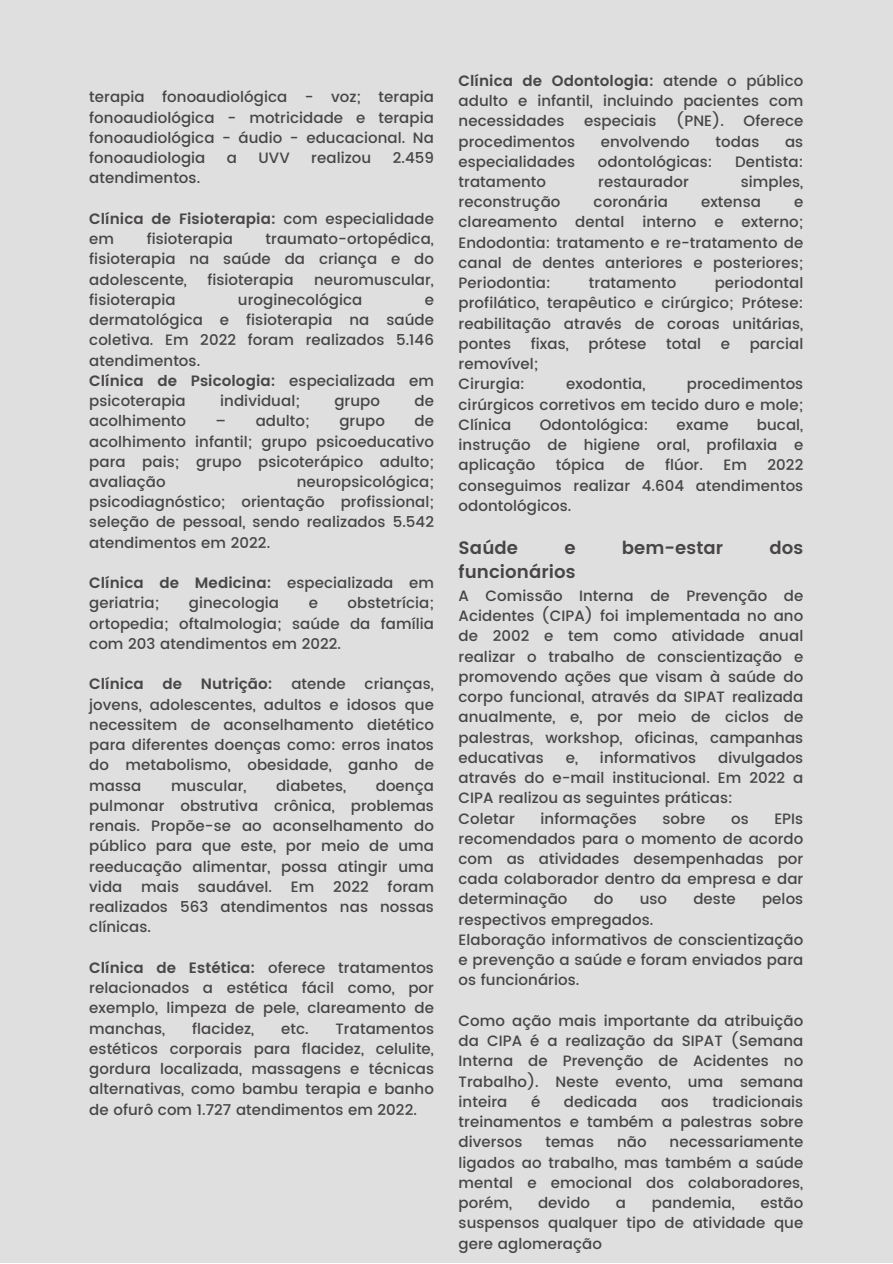
<style>
.page{position:relative;width:893px;height:1264px;background:#fff}
.page>*{position:absolute;margin:0;border:0;box-sizing:border-box;transform-origin:0 0}
.t1{font:600 18px "Poppins";letter-spacing:.005em;color:#474545}
.t2{font:500 15px/20.2px "Poppins";letter-spacing:.005em;color:#474545;text-align:justify}
.t3{font:600 15px/20.2px "Poppins";letter-spacing:.005em;color:#474545}
.s1{font-weight:500}
.s2{font-weight:600}
</style>
<div class="page">
<div style="left:0;top:0;width:892px;height:1262px;background:#dfdfdf"></div>
<p class="t2" style="left:89px;top:87px;width:346px">terapia fonoaudiológica - voz; terapia fonoaudiológica - motricidade e terapia fonoaudiológica - áudio - educacional. Na fonoaudiologia</p>
<p class="t2" style="left:227px;top:148px;width:12px">a</p>
<p class="t2" style="left:258px;top:148px;width:33px">UVV</p>
<p class="t2" style="left:311px;top:148px;width:61px">realizou</p>
<p class="t2" style="left:392px;top:148px;width:43px">2.459</p>
<p class="t2" style="left:89px;top:168px;width:112px">atendimentos.</p>
<p class="t3" style="left:89px;top:208px;width:346px">Clínica de Fisioterapia: <span class="s1">com especialidade em</span></p>
<p class="t2" style="left:89px;top:229px;width:346px;text-indent:176px">traumato-ortopédica, fisioterapia na saúde da criança e do adolescente,</p>
<p class="t2" style="left:147px;top:229px;width:88px">fisioterapia</p>
<p class="t2" style="left:207px;top:269px;width:88px">fisioterapia</p>
<p class="t2" style="left:314px;top:269px;width:121px">neuromuscular,</p>
<p class="t2" style="left:89px;top:289px;width:88px">fisioterapia</p>
<p class="t2" style="left:238px;top:289px;width:126px">uroginecológica</p>
<p class="t2" style="left:89px;top:289px;width:346px;text-indent:335px">e dermatológica e fisioterapia na saúde coletiva. Em 2022 foram realizados 5.146 atendimentos.</p>
<p class="t2" style="left:89px;top:370px;width:346px"><span class="s2">Clínica de Psicologia:</span> especializada em psicoterapia</p>
<p class="t2" style="left:220px;top:391px;width:81px">individual;</p>
<p class="t2" style="left:334px;top:391px;width:47px">grupo</p>
<p class="t2" style="left:414px;top:391px;width:21px">de</p>
<p class="t2" style="left:89px;top:411px;width:98px">acolhimento</p>
<p class="t2" style="left:215px;top:411px;width:96px">– adulto;</p>
<p class="t2" style="left:339px;top:411px;width:47px">grupo</p>
<p class="t2" style="left:89px;top:411px;width:346px;text-indent:325px">de acolhimento infantil; grupo psicoeducativo para pais; grupo psicoterápico adulto; avaliação</p>
<p class="t2" style="left:89px;top:471px;width:346px;text-indent:207px">neuropsicológica; psicodiagnóstico; orientação profissional; seleção de pessoal, sendo realizados 5.542 atendimentos em 2022.</p>
<p class="t2" style="left:89px;top:573px;width:346px"><span class="s2">Clínica de Medicina:</span> especializada em geriatria;</p>
<p class="t2" style="left:89px;top:593px;width:346px;text-indent:258px">obstetrícia; ortopedia; oftalmologia; saúde da família com 203 atendimentos em 2022.</p>
<p class="t2" style="left:89px;top:674px;width:346px"><span class="s2">Clínica de Nutrição:</span> atende crianças, jovens, adolescentes, adultos e idosos que necessitem de aconselhamento dietético para diferentes doenças como: erros inatos do metabolismo, obesidade, ganho de massa</p>
<p class="t2" style="left:189px;top:593px;width:92px">ginecologia</p>
<p class="t2" style="left:309px;top:593px;width:11px">e</p>
<p class="t2" style="left:171px;top:775px;width:77px">muscular,</p>
<p class="t2" style="left:276px;top:775px;width:72px">diabetes,</p>
<p class="t2" style="left:89px;top:775px;width:346px;text-indent:286px">doença pulmonar obstrutiva crônica, problemas renais. Propõe-se ao aconselhamento do público para que este, por meio de uma reeducação alimentar, possa atingir uma vida</p>
<p class="t2" style="left:141px;top:876px;width:39px">mais</p>
<p class="t2" style="left:198px;top:876px;width:76px">saudável.</p>
<p class="t2" style="left:291px;top:876px;width:25px">Em</p>
<p class="t2" style="left:333px;top:876px;width:37px">2022</p>
<p class="t2" style="left:89px;top:876px;width:346px;text-indent:298px">foram realizados 563 atendimentos nas nossas clínicas.</p>
<p class="t2" style="left:89px;top:957px;width:346px"><span class="s2">Clínica de Estética:</span> oferece tratamentos relacionados a estética fácil como, por exemplo, limpeza de pele, clareamento de manchas,</p>
<p class="t2" style="left:192px;top:1018px;width:64px">flacidez,</p>
<p class="t2" style="left:281px;top:1018px;width:29px">etc.</p>
<p class="t2" style="left:89px;top:1018px;width:346px;text-indent:246px">Tratamentos estéticos corporais para flacidez, celulite, gordura localizada, massagens e técnicas alternativas, como bambu terapia e banho de ofurô com 1.727 atendimentos em 2022.</p>
<p class="t2" style="left:458px;top:70px;width:346px"><span class="s2">Clínica de Odontologia:</span> atende o público adulto e infantil, incluindo pacientes com necessidades</p>
<p class="t2" style="left:584px;top:111px;width:74px">especiais</p>
<p class="t2" style="left:676px;top:111px;width:49px">(PNE).</p>
<p class="t2" style="left:743px;top:111px;width:61px">Oferece</p>
<p class="t2" style="left:458px;top:131px;width:118px">procedimentos</p>
<p class="t2" style="left:600px;top:131px;width:91px">envolvendo</p>
<p class="t2" style="left:715px;top:131px;width:45px">todas</p>
<p class="t2" style="left:785px;top:131px;width:20px">as</p>
<p class="t2" style="left:458px;top:151px;width:118px">especialidades</p>
<p class="t2" style="left:597px;top:151px;width:116px">odontológicas:</p>
<p class="t2" style="left:735px;top:151px;width:70px">Dentista:</p>
<p class="t2" style="left:458px;top:172px;width:89px">tratamento</p>
<p class="t2" style="left:598px;top:172px;width:92px">restaurador</p>
<p class="t2" style="left:740px;top:172px;width:64px">simples,</p>
<p class="t2" style="left:458px;top:192px;width:103px">reconstrução</p>
<p class="t2" style="left:593px;top:192px;width:76px">coronária</p>
<p class="t2" style="left:701px;top:192px;width:61px">extensa</p>
<p class="t2" style="left:458px;top:192px;width:346px;text-indent:335px">e clareamento dental interno e externo; Endodontia: tratamento e re-tratamento de canal de dentes anteriores e posteriores; Periodontia:</p>
<p class="t2" style="left:458px;top:273px;width:346px;text-indent:256px">periodontal profilático, terapêutico e cirúrgico; Prótese: reabilitação através de coroas unitárias, pontes</p>
<p class="t2" style="left:589px;top:273px;width:89px">tratamento</p>
<p class="t2" style="left:531px;top:333px;width:39px">fixas,</p>
<p class="t2" style="left:588px;top:333px;width:59px">prótese</p>
<p class="t2" style="left:666px;top:333px;width:37px">total</p>
<p class="t2" style="left:720px;top:333px;width:11px">e</p>
<p class="t2" style="left:749px;top:333px;width:55px">parcial</p>
<p class="t2" style="left:458px;top:354px;width:81px">removível;</p>
<p class="t2" style="left:458px;top:374px;width:68px">Cirurgia:</p>
<p class="t2" style="left:566px;top:374px;width:81px">exodontia,</p>
<p class="t2" style="left:458px;top:374px;width:346px;text-indent:228px">procedimentos cirúrgicos corretivos em tecido duro e mole; Clínica</p>
<p class="t2" style="left:539px;top:414px;width:110px">Odontológica:</p>
<p class="t2" style="left:676px;top:414px;width:53px">exame</p>
<p class="t2" style="left:458px;top:414px;width:346px;text-indent:298px">bucal, instrução de higiene oral, profilaxia e aplicação</p>
<p class="t2" style="left:555px;top:455px;width:50px">tópica</p>
<p class="t2" style="left:625px;top:455px;width:21px">de</p>
<p class="t2" style="left:665px;top:455px;width:39px">flúor.</p>
<p class="t2" style="left:723px;top:455px;width:25px">Em</p>
<p class="t2" style="left:458px;top:455px;width:346px;text-indent:309px">2022 conseguimos realizar 4.604 atendimentos odontológicos.</p>
<p class="t1" style="left:458px;top:537px;width:61px">Saúde</p>
<p class="t1" style="left:564px;top:537px;width:13px">e</p>
<p class="t1" style="left:621px;top:537px;width:103px">bem-estar</p>
<p class="t1" style="left:769px;top:537px;width:35px">dos</p>
<p class="t1" style="left:458px;top:561px;width:119px">funcionários</p>
<p class="t2" style="left:458px;top:585px;width:346px">A Comissão Interna de Prevenção de Acidentes (CIPA) foi implementada no ano de 2002 e tem como atividade anual realizar o trabalho de conscientização e promovendo ações que visam à saúde do corpo funcional, através da SIPAT realizada anualmente, e, por meio de ciclos de palestras, workshop, oficinas, campanhas educativas</p>
<p class="t2" style="left:565px;top:747px;width:14px">e,</p>
<p class="t2" style="left:600px;top:747px;width:98px">informativos</p>
<p class="t2" style="left:458px;top:747px;width:346px;text-indent:259px">divulgados através do e-mail institucional. Em 2022 a CIPA realizou as seguintes práticas:</p>
<p class="t2" style="left:458px;top:808px;width:58px">Coletar</p>
<p class="t2" style="left:540px;top:808px;width:98px">informações</p>
<p class="t2" style="left:662px;top:808px;width:45px">sobre</p>
<p class="t2" style="left:731px;top:808px;width:19px">os</p>
<p class="t2" style="left:458px;top:808px;width:346px;text-indent:316px">EPIs recomendados para o momento de acordo com as atividades desempenhadas por cada colaborador dentro da empresa e dar determinação</p>
<p class="t2" style="left:593px;top:889px;width:21px">do</p>
<p class="t2" style="left:639px;top:889px;width:29px">uso</p>
<p class="t2" style="left:693px;top:889px;width:44px">deste</p>
<p class="t2" style="left:762px;top:889px;width:43px">pelos</p>
<p class="t2" style="left:458px;top:909px;width:196px">respectivos empregados.</p>
<p class="t2" style="left:458px;top:929px;width:346px">Elaboração informativos de conscientização e prevenção a saúde e foram enviados para os funcionários.</p>
<p class="t2" style="left:458px;top:1010px;width:346px">Como ação mais importante da atribuição da CIPA é a realização da SIPAT (Semana Interna de Prevenção de Acidentes no Trabalho). Neste evento, uma semana inteira</p>
<p class="t2" style="left:531px;top:1091px;width:11px">é</p>
<p class="t2" style="left:564px;top:1091px;width:75px">dedicada</p>
<p class="t2" style="left:661px;top:1091px;width:29px">aos</p>
<p class="t2" style="left:458px;top:1091px;width:346px;text-indent:254px">tradicionais treinamentos e também a palestras sobre diversos</p>
<p class="t2" style="left:458px;top:1132px;width:346px;text-indent:211px">necessariamente ligados ao trabalho, mas também a saúde mental e emocional dos colaboradores, porém,</p>
<p class="t2" style="left:545px;top:1132px;width:50px">temas</p>
<p class="t2" style="left:617px;top:1132px;width:31px">não</p>
<p class="t2" style="left:538px;top:1192px;width:54px">devido</p>
<p class="t2" style="left:616px;top:1192px;width:12px">a</p>
<p class="t2" style="left:651px;top:1192px;width:84px">pandemia,</p>
<p class="t2" style="left:458px;top:1192px;width:346px;text-indent:302px">estão suspensos qualquer tipo de atividade que gere aglomeração</p>
</div>
